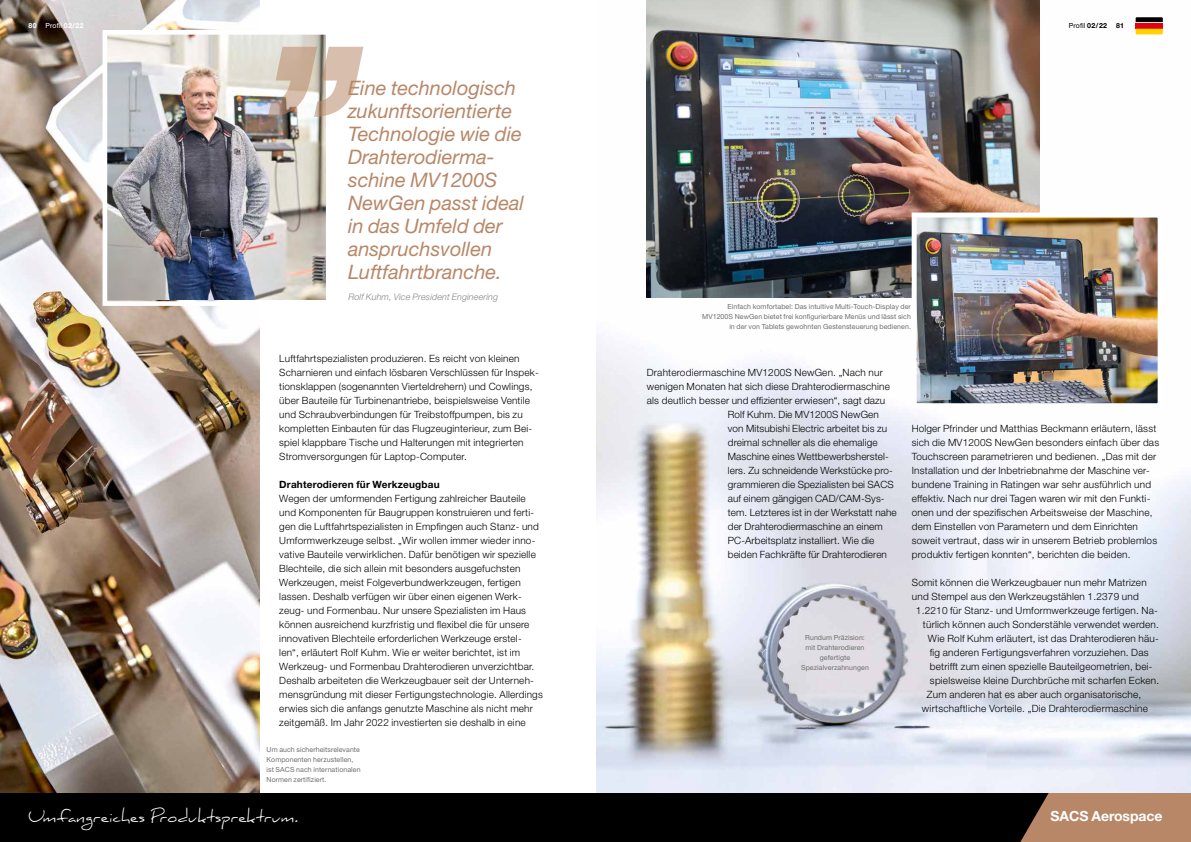
<style>
.page{position:relative;width:1191px;height:842px;background:#fff}
.page>*{position:absolute;margin:0;border:0;box-sizing:border-box;transform-origin:0 0}
.t1{font:24px "Daniel Extended";letter-spacing:.01em;color:#fff}
.t2{font:italic 20px/23px "Helvetica Neue";color:#b88768}
.t3{font:700 14px "Helvetica Neue";letter-spacing:-.005em;color:#fff}
.t4{font:300 10px/14px "Helvetica Neue";letter-spacing:.02em;color:#000}
.t5{font:700 10px "Helvetica Neue";letter-spacing:.02em;color:#000}
.t6{font:italic 300 9px "Helvetica Neue";letter-spacing:.01em;color:#878786}
.t7{font:7px/10px "Helvetica Neue";letter-spacing:.01em;color:#6f6f6e;text-align:right}
.t8{font:7px "Helvetica Neue";color:#fff}
.t9{font:7px "Helvetica Neue";color:#000}
.t10{font:700 7px "Helvetica Neue";color:#fff}
.t11{font:700 7px "Helvetica Neue";color:#000}
.s1{font-weight:700}
</style>
<div class="page">
<img style="left:596px;top:0;width:595px;height:793px">
<svg style="left:1135px;top:17px;width:27px;height:6px"></svg>
<div style="left:1135px;top:23px;width:27px;height:6px;background:#e3000f"></div>
<svg style="left:1135px;top:29px;width:27px;height:5px"></svg>
<img style="left:0;top:0;width:259px;height:793px">
<img style="left:646px;top:0;width:393px;height:297px">
<img style="left:917px;top:219px;width:239px;height:183px">
<div style="left:911px;top:213px;width:251px;height:195px;border:5px solid #fff"></div>
<img style="left:109px;top:36px;width:215px;height:263px">
<div style="left:103px;top:30px;width:227px;height:276px;border:5px solid #fff"></div>
<svg style="left:268px;top:47px;width:95px;height:70px"></svg>
<div style="left:595px;top:793px;width:596px;height:49px;background:#000"></div>
<div style="left:0;top:793px;width:595px;height:49px;background:#000"></div>
<svg style="left:1020px;top:793px;width:171px;height:49px;background:#a87b5f"></svg>
<p class="t10" style="left:28px;top:22px;width:10px">80</p>
<p class="t8" style="left:46px;top:22px;width:40px">Profil <span class="s1">02/22</span></p>
<h2 class="t2" style="left:348px;top:76px;width:177px">Eine technologisch zukunftsorientierte<br>Technologie wie die<br>Drahterodierma&shy;schine MV1200S<br>NewGen passt ideal in das Umfeld der anspruchsvollen<br>Luftfahrtbranche.</h2>
<p class="t6" style="left:348px;top:292px;width:151px">Rolf Kuhm, Vice President Engineering</p>
<p class="t4" style="left:279px;top:351px;width:261px">Luftfahrtspezialisten produzieren. Es reicht von kleinen Scharnieren und einfach lösbaren Verschlüssen für Inspek&shy;tionsklappen (sogenannten Vierteldrehern) und Cowlings, über Bauteile für Turbinenantriebe, beispielsweise Ventile und Schraubverbindungen für Treibstoffpumpen, bis zu kompletten Einbauten für das Flugzeuginterieur, zum Bei&shy;spiel klappbare Tische und Halterungen mit integrierten Stromversorgungen für Laptop-Computer.</p>
<p class="t5" style="left:279px;top:478px;width:162px">Drahterodieren für Werkzeugbau</p>
<p class="t4" style="left:279px;top:491px;width:265px">Wegen der umformenden Fertigung zahlreicher Bauteile und Komponenten für Baugruppen konstruieren und ferti&shy;gen die Luftfahrtspezialisten in Empfingen auch Stanz- und Umformwerkzeuge selbst. „Wir wollen immer wieder inno&shy;vative Bauteile verwirklichen. Dafür benötigen wir spezielle Blechteile, die sich allein mit besonders ausgefuchsten Werkzeugen, meist Folgeverbundwerkzeugen, fertigen lassen. Deshalb verfügen wir über einen eigenen Werk&shy;zeug- und Formenbau. Nur unsere Spezialisten im Haus können ausreichend kurzfristig und flexibel die für unsere innovativen Blechteile erforderlichen Werkzeuge erstel&shy;len“, erläutert Rolf Kuhm. Wie er weiter berichtet, ist im Werkzeug- und Formenbau Drahterodieren unverzichtbar.<br>Deshalb arbeiteten die Werkzeugbauer seit der Unterneh&shy;mensgründung mit dieser Fertigungstechnologie. Allerdings erwies sich die anfangs genutzte Maschine als nicht mehr zeitgemäß. Im Jahr 2022 investierten sie deshalb in eine</p>
<p class="t7" style="left:266px;top:744px;width:95px;text-align:left">Um auch sicherheitsrelevante<br>Komponenten herzustellen, ist SACS nach internationalen<br>Normen zertifiziert.</p>
<p class="t7" style="left:702px;top:301px;width:210px">Einfach komfortabel: Das intuitive Multi-Touch-Display der<br>MV1200S NewGen bietet frei konfigurierbare Menüs und lässt sich in der von Tablets gewohnten Gestensteuerung bedienen.</p>
<p class="t9" style="left:1069px;top:22px;width:40px">Profil <span class="s1">02/22</span></p>
<p class="t11" style="left:1116px;top:22px;width:9px">81</p>
<p class="t4" style="left:647px;top:365px;width:237px">Drahterodiermaschine MV1200S NewGen. „Nach nur</p>
<p class="t4" style="left:647px;top:379px;width:245px">wenigen Monaten hat sich diese Drahterodiermaschine</p>
<p class="t4" style="left:647px;top:393px;width:240px">als deutlich besser und effizienter erwiesen“, sagt dazu</p>
<p class="t4" style="left:728px;top:407px;width:152px">Rolf Kuhm. Die MV1200S NewGen</p>
<p class="t4" style="left:728px;top:421px;width:161px">von Mitsubishi Electric arbeitet bis zu</p>
<p class="t4" style="left:728px;top:435px;width:151px">dreimal schneller als die ehemalige</p>
<p class="t4" style="left:728px;top:449px;width:162px">Maschine eines Wettbewerbsherstel-</p>
<p class="t4" style="left:728px;top:463px;width:167px">lers. Zu schneidende Werkstücke pro-</p>
<p class="t4" style="left:728px;top:477px;width:167px">grammieren die Spezialisten bei SACS</p>
<p class="t4" style="left:728px;top:491px;width:158px">auf einem gängigen CAD/CAM-Sys-</p>
<p class="t4" style="left:728px;top:505px;width:170px">tem. Letzteres ist in der Werkstatt nahe</p>
<p class="t4" style="left:728px;top:519px;width:156px">der Drahterodiermaschine an einem</p>
<p class="t4" style="left:728px;top:533px;width:148px">PC-Arbeitsplatz installiert. Wie die</p>
<p class="t4" style="left:728px;top:547px;width:161px">beiden Fachkräfte für Drahterodieren</p>
<p class="t7" style="left:801px;top:632px;width:69px;text-align:center">Rundum Präzision: mit Drahterodieren gefertigte<br>Spezialverzahnungen</p>
<p class="t4" style="left:912px;top:421px;width:249px">Holger Pfrinder und Matthias Beckmann erläutern, lässt sich die MV1200S NewGen besonders einfach über das Touchscreen parametrieren und bedienen. „Das mit der Installation und der Inbetriebnahme der Maschine ver&shy;bundene Training in Ratingen war sehr ausführlich und effektiv. Nach nur drei Tagen waren wir mit den Funkti&shy;onen und der spezifischen Arbeitsweise der Maschine, dem Einstellen von Parametern und dem Einrichten soweit vertraut, dass wir in unserem Betrieb problemlos produktiv fertigen konnten“, berichten die beiden.</p>
<p class="t4" style="left:912px;top:575px;width:236px">Somit können die Werkzeugbauer nun mehr Matrizen</p>
<p class="t4" style="left:912px;top:589px;width:228px">und Stempel aus den Werkzeugstählen 1.2379 und</p>
<p class="t4" style="left:916px;top:603px;width:243px">1.2210 für Stanz- und Umformwerkzeuge fertigen. Na-</p>
<p class="t4" style="left:923px;top:617px;width:237px">türlich können auch Sonderstähle verwendet werden.</p>
<p class="t4" style="left:928px;top:631px;width:232px">Wie Rolf Kuhm erläutert, ist das Drahterodieren häu-</p>
<p class="t4" style="left:930px;top:645px;width:220px">fig anderen Fertigungsverfahren vorzuziehen. Das</p>
<p class="t4" style="left:930px;top:659px;width:224px">betrifft zum einen spezielle Bauteilgeometrien, bei-</p>
<p class="t4" style="left:930px;top:673px;width:231px">spielsweise kleine Durchbrüche mit scharfen Ecken.</p>
<p class="t4" style="left:927px;top:687px;width:216px">Zum anderen hat es aber auch organisatorische,</p>
<p class="t4" style="left:922px;top:701px;width:228px">wirtschaftliche Vorteile. „Die Drahterodiermaschine</p>
<h1 class="t1" style="left:28px;top:802px;width:272px">Umfangreiches Produktsprektrum.</h1>
<h3 class="t3" style="left:1050px;top:807px;width:113px">SACS Aerospace</h3>
</div>
